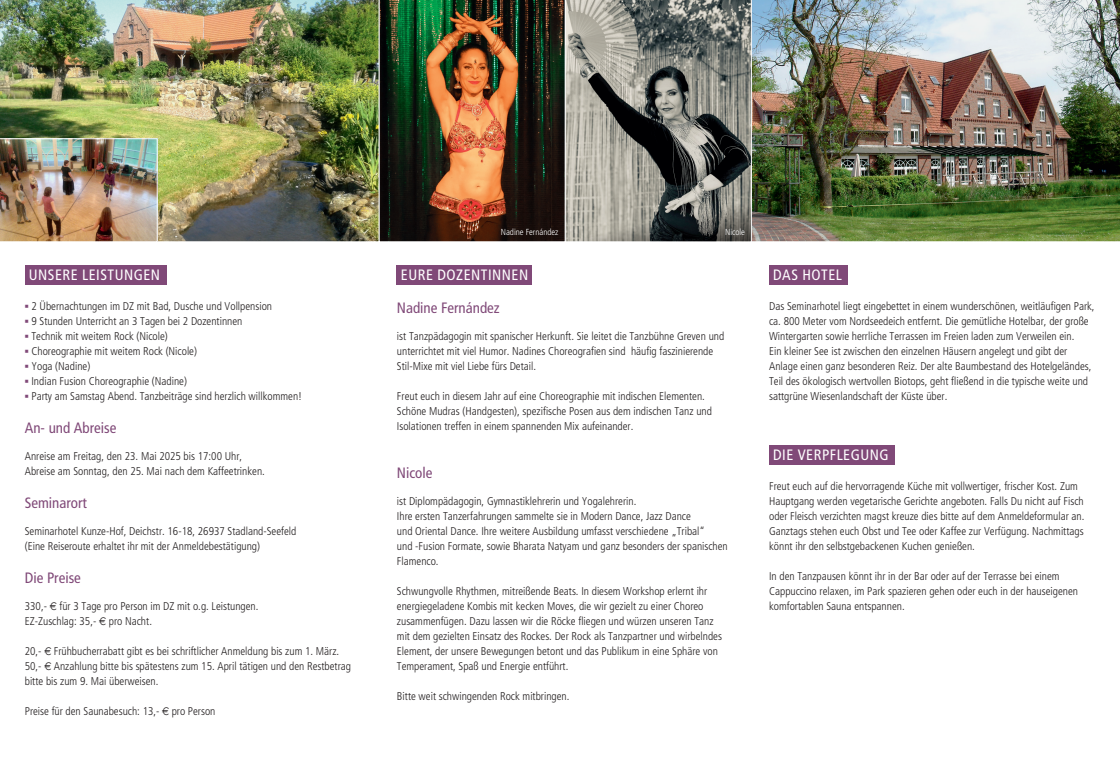
<style>
.page{position:relative;width:1120px;height:759px;background:#fff}
.page>*{position:absolute;margin:0;border:0;box-sizing:border-box;transform-origin:0 0}
.t1{font:condensed 15px "Frutiger";letter-spacing:.035em;color:#fff}
.t2{font:condensed 15px "Frutiger";color:#804978}
.t3{font:300 condensed 11.25px/15px "Frutiger";color:#231f20}
.t4{font:300 condensed 8.75px "Frutiger";color:#fff}
.s1{font-family:"Arial";font-weight:700;font-stretch:normal;color:#804978}
.s2{font-family:"Euro Sans Std";font-weight:400;font-stretch:normal}
</style>
<div class="page">
<div style="left:25px;top:265px;width:142px;height:19px;background:#804978"></div>
<div style="left:396px;top:265px;width:135px;height:19px;background:#804978"></div>
<div style="left:769px;top:265px;width:79px;height:19px;background:#804978"></div>
<div style="left:769px;top:445px;width:125px;height:20px;background:#804978"></div>
<img style="left:0;top:0;width:379px;height:242px">
<img style="left:379px;top:0;width:186px;height:242px">
<img style="left:751px;top:0;width:369px;height:242px">
<img style="left:0;top:138px;width:157px;height:104px">
<svg style="left:565px;top:0;width:186px;height:242px;background:#7e7e78"></svg>
<h1 class="t1" style="left:29px;top:266px;width:133px">UNSERE LEISTUNGEN</h1>
<p class="t3" style="left:25px;top:299px;width:249px"><span class="s1">▪</span> 2 Übernachtungen im DZ mit Bad, Dusche und Vollpension</p>
<p class="t3" style="left:25px;top:314px;width:219px"><span class="s1">▪</span> 9 Stunden Unterricht an 3 Tagen bei 2 Dozentinnen</p>
<p class="t3" style="left:25px;top:329px;width:144px"><span class="s1">▪</span> Technik mit weitem Rock (Nicole)</p>
<p class="t3" style="left:25px;top:344px;width:174px"><span class="s1">▪</span> Choreographie mit weitem Rock (Nicole)</p>
<p class="t3" style="left:25px;top:359px;width:67px"><span class="s1">▪</span> Yoga (Nadine)</p>
<p class="t3" style="left:25px;top:374px;width:164px"><span class="s1">▪</span> Indian Fusion Choreographie (Nadine)</p>
<p class="t3" style="left:25px;top:389px;width:279px"><span class="s1">▪</span> Party am Samstag Abend. Tanzbeiträge sind herzlich willkommen!</p>
<h1 class="t2" style="left:25px;top:418px;width:93px">An- und Abreise</h1>
<p class="t3" style="left:25px;top:449px;width:242px">Anreise am Freitag, den 23. Mai 2025 bis 17:00 Uhr,<br>Abreise am Sonntag, den 25. Mai nach dem Kaffeetrinken.</p>
<h1 class="t2" style="left:25px;top:493px;width:64px">Seminarort</h1>
<p class="t3" style="left:25px;top:524px;width:273px">Seminarhotel Kunze-Hof, Deichstr. 16-18, 26937 Stadland-Seefeld (Eine Reiseroute erhaltet ihr mit der Anmeldebestätigung)</p>
<h1 class="t2" style="left:25px;top:568px;width:58px">Die Preise</h1>
<p class="t3" style="left:25px;top:599px;width:235px">330,- <span class="s2">€</span> für 3 Tage pro Person im DZ mit o.g. Leistungen.<br>EZ-Zuschlag: 35,- <span class="s2">€</span> pro Nacht.</p>
<p class="t3" style="left:25px;top:644px;width:328px">20,- <span class="s2">€</span> Frühbucherrabatt gibt es bei schriftlicher Anmeldung bis zum 1. März.<br>50,- <span class="s2">€</span> Anzahlung bitte bis spätestens zum 15. April tätigen und den Restbetrag bitte bis zum 9. Mai überweisen.</p>
<p class="t3" style="left:25px;top:704px;width:192px">Preise für den Saunabesuch: 13,- <span class="s2">€</span> pro Person</p>
<p class="t4" style="left:501px;top:227px;width:59px">Nadine Fernández</p>
<p class="t4" style="left:725px;top:227px;width:21px">Nicole</p>
<h1 class="t1" style="left:401px;top:266px;width:129px">EURE DOZENTINNEN</h1>
<h1 class="t2" style="left:397px;top:298px;width:104px">Nadine Fernández</h1>
<p class="t3" style="left:397px;top:329px;width:329px">ist Tanzpädagogin mit spanischer Herkunft. Sie leitet die Tanzbühne Greven und unterrichtet mit viel Humor. Nadines Choreografien sind häufig faszinierende<br>Stil-Mixe mit viel Liebe fürs Detail.</p>
<p class="t3" style="left:397px;top:389px;width:316px">Freut euch in diesem Jahr auf eine Choreographie mit indischen Elementen.<br>Schöne Mudras (Handgesten), spezifische Posen aus dem indischen Tanz und<br>Isolationen treffen in einem spannenden Mix aufeinander.</p>
<h1 class="t2" style="left:397px;top:463px;width:37px">Nicole</h1>
<p class="t3" style="left:397px;top:494px;width:332px">ist Diplompädagogin, Gymnastiklehrerin und Yogalehrerin.<br>Ihre ersten Tanzerfahrungen sammelte sie in Modern Dance, Jazz Dance<br>und Oriental Dance. Ihre weitere Ausbildung umfasst verschiedene „Tribal“<br>und -Fusion Formate, sowie Bharata Natyam und ganz besonders der spanischen Flamenco.</p>
<p class="t3" style="left:397px;top:584px;width:326px">Schwungvolle Rhythmen, mitreißende Beats. In diesem Workshop erlernt ihr energiegeladene Kombis mit kecken Moves, die wir gezielt zu einer Choreo zusammenfügen. Dazu lassen wir die Röcke fliegen und würzen unseren Tanz mit dem gezielten Einsatz des Rockes. Der Rock als Tanzpartner und wirbelndes Element, der unsere Bewegungen betont und das Publikum in eine Sphäre von Temperament, Spaß und Energie entführt.</p>
<p class="t3" style="left:397px;top:689px;width:174px">Bitte weit schwingenden Rock mitbringen.</p>
<h1 class="t1" style="left:773px;top:266px;width:70px">DAS HOTEL</h1>
<p class="t3" style="left:769px;top:299px;width:327px">Das Seminarhotel liegt eingebettet in einem wunderschönen, weitläufigen Park, ca. 800 Meter vom Nordseedeich entfernt. Die gemütliche Hotelbar, der große Wintergarten sowie herrliche Terrassen im Freien laden zum Verweilen ein.<br>Ein kleiner See ist zwischen den einzelnen Häusern angelegt und gibt der Anlage einen ganz besonderen Reiz. Der alte Baumbestand des Hotelgeländes, Teil des ökologisch wertvollen Biotops, geht fließend in die typische weite und sattgrüne Wiesenlandschaft der Küste über.</p>
<h1 class="t1" style="left:773px;top:446px;width:117px">DIE VERPFLEGUNG</h1>
<p class="t3" style="left:769px;top:479px;width:317px">Freut euch auf die hervorragende Küche mit vollwertiger, frischer Kost. Zum Hauptgang werden vegetarische Gerichte angeboten. Falls Du nicht auf Fisch oder Fleisch verzichten magst kreuze dies bitte auf dem Anmeldeformular an.<br>Ganztags stehen euch Obst und Tee oder Kaffee zur Verfügung. Nachmittags könnt ihr den selbstgebackenen Kuchen genießen.</p>
<p class="t3" style="left:769px;top:569px;width:310px">In den Tanzpausen könnt ihr in der Bar oder auf der Terrasse bei einem<br>Cappuccino relaxen, im Park spazieren gehen oder euch in der hauseigenen komfortablen Sauna entspannen.</p>
</div>
